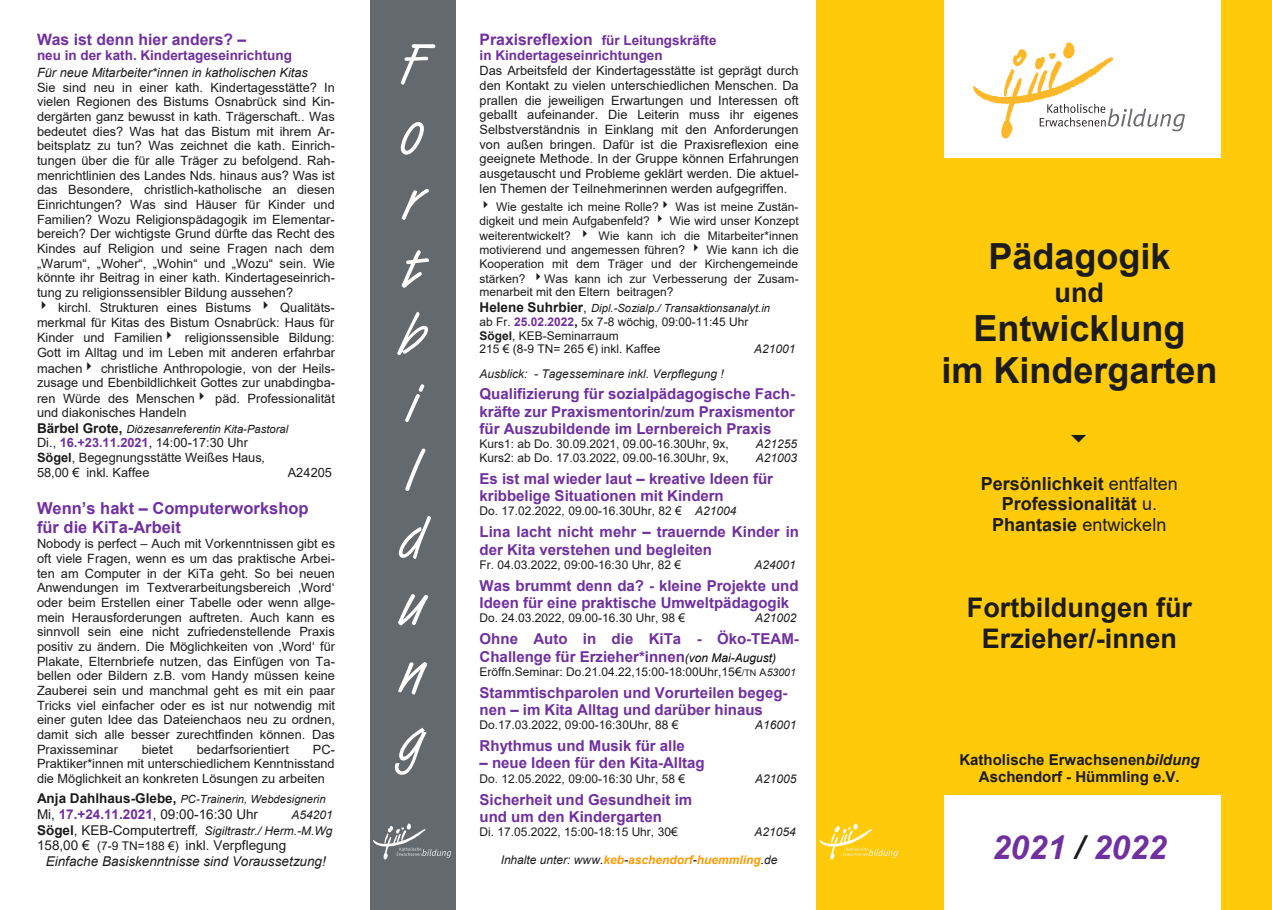
<style>
.page{position:relative;width:1272px;height:910px;background:#fff}
.page>*{position:absolute;margin:0;border:0;box-sizing:border-box;transform-origin:0 0}
.t1{font:60px/67.5px "Van Dijk D Ro 1";color:#fff}
.t2{font:60px "Van Dijk D";color:#fff}
.t3{font:700 36px/41.4px "Arial";color:#1c1c1c;text-align:center}
.t4{font:italic 700 33px "Arial";color:#7030a0}
.t5{font:700 27px/31px "Arial";color:#1c1c1c;text-align:center}
.t6{font:700 18px/20.7px "Arial";color:#1c1c1c;text-align:center}
.t7{font:700 16.5px/18.9px "Arial";color:#7030a0}
.t8{font:700 15.75px "Arial";color:#7030a0}
.t9{font:700 15px/17.2px "Arial";color:#7030a0}
.t10{font:700 15px/17.2px "Arial";color:#1c1c1c;text-align:center}
.t11{font:700 13.5px/15.8px "Arial";color:#7030a0}
.t12{font:italic 13.5px/15.6px "Arial";color:#1c1c1c}
.t13{font:13.5px "Arial";color:#1c1c1c}
.t14{font:12.75px/14.7px "Arial";color:#1c1c1c;text-align:justify}
.t15{font:italic 12.75px "Arial";color:#1c1c1c}
.t16{font:12px/14.2px "Arial";color:#1c1c1c;text-align:justify}
.t17{font:italic 12px/15.5px "Arial";color:#1c1c1c;text-align:right}
.t18{font:italic 700 12px "Arial";color:#ff9a00}
.t19{font:italic 11.25px "Arial";color:#1c1c1c}
.s1{font-weight:700;font-style:normal;font-size:13.5px}
.s2{font-weight:700;color:#7030a0}
.s3{color:#000}
.s4{font-weight:700}
.s5{font-style:italic}
.s6{font-style:normal;font-size:13.5px}
.s7{font-style:normal}
.s8{font-style:normal;font-size:12px}
.s9{font-size:15.75px}
.s10{font-weight:700;color:#000}
.s11{font-weight:400;font-style:italic;font-size:12px;color:#000}
.s12{font-size:9px}
.s13{font-size:10.5px}
.s14{font-style:italic;font-size:10.5px}
.s15{font-weight:400;color:#1c1c1c}
.s16{font-weight:400;color:#000}
.s17{font-weight:400}
.s18{color:#1c1c1c}
</style>
<div class="page">
<div style="left:370px;top:0;width:85px;height:910px;background:#64696d"></div>
<div style="left:816px;top:0;width:455px;height:910px;background:#feca0a"></div>
<div style="left:944px;top:0;width:276px;height:157px;background:#fff"></div>
<svg style="left:973px;top:42px;width:212px;height:96px"></svg>
<div style="left:944px;top:795px;width:276px;height:115px;background:#fff"></div>
<svg style="left:819px;top:823px;width:78px;height:36px"></svg>
<svg style="left:373px;top:823px;width:78px;height:36px"></svg>
<p class="t8" style="left:37px;top:30px;width:211px">Was ist denn hier anders? –</p>
<p class="t11" style="left:37px;top:48px;width:256px">neu in der kath. Kindertageseinrichtung</p>
<p class="t15" style="left:37px;top:64px;width:272px">Für neue Mitarbeiter*innen in katholischen Kitas</p>
<p class="t14" style="left:37px;top:80px;width:299px">Sie sind neu in einer kath. Kindertagesstätte? In vielen Regionen des Bistums Osnabrück sind Kin&shy;dergärten ganz bewusst in kath. Trägerschaft.. Was bedeutet dies? Was hat das Bistum mit ihrem Ar&shy;beitsplatz zu tun? Was zeichnet die kath. Einrich&shy;tungen über die für alle Träger zu befolgend. Rah&shy;menrichtlinien des Landes Nds. hinaus aus? Was ist das Besondere, christlich-katholische an diesen Einrichtungen? Was sind Häuser für Kinder und Familien? Wozu Religionspädagogik im Elementar&shy;bereich? Der wichtigste Grund dürfte das Recht des Kindes auf Religion und seine Fragen nach dem „Warum“, „Woher“, „Wohin“ und „Wozu“ sein. Wie könnte ihr Beitrag in einer kath. Kindertageseinrich&shy;tung zu religionssensibler Bildung aussehen?</p>
<p class="t14" style="left:37px;top:300px;width:299px">✔ kirchl. Strukturen eines Bistums ✔ Qualitäts&shy;merkmal für Kitas des Bistum Osnabrück: Haus für Kinder und Familien✔ religionssensible Bildung:<br>Gott im Alltag und im Leben mit anderen erfahrbar machen✔ christliche Anthropologie, von der Heils&shy;zusage und Ebenbildlichkeit Gottes zur unabdingba&shy;ren Würde des Menschen✔ päd. Professionalität und diakonisches Handeln</p>
<p class="t19" style="left:37px;top:421px;width:253px"><span class="s1">Bärbel Grote,</span> Diözesanreferentin Kita-Pastoral</p>
<p class="t14" style="left:37px;top:436px;width:230px;text-align:left">Di., <span class="s2">16.+23.11.2021</span><span class="s3">,</span> 14:00-17:30 Uhr<br><span class="s4">Sögel</span>, Begegnungsstätte Weißes Haus<span class="s5">,<br></span>58,00 € inkl. Kaffee</p>
<p class="t14" style="left:288px;top:465px;width:46px">A24205</p>
<p class="t7" style="left:37px;top:499px;width:273px">Wenn’s hakt – Computerworkshop für die KiTa-Arbeit</p>
<p class="t14" style="left:37px;top:537px;width:299px">Nobody is perfect – Auch mit Vorkenntnissen gibt es oft viele Fragen, wenn es um das praktische Arbei&shy;ten am Computer in der KiTa geht. So bei neuen Anwendungen im Textverarbeitungsbereich ‚Word‘ oder beim Erstellen einer Tabelle oder wenn allge&shy;mein Herausforderungen auftreten. Auch kann es sinnvoll sein eine nicht zufriedenstellende Praxis positiv zu ändern. Die Möglichkeiten von ‚Word‘ für Plakate, Elternbriefe nutzen, das Einfügen von Ta&shy;bellen oder Bildern z.B. vom Handy müssen keine Zauberei sein und manchmal geht es mit ein paar Tricks viel einfacher oder es ist nur notwendig mit einer guten Idee das Dateienchaos neu zu ordnen, damit sich alle besser zurechtfinden können. Das Praxisseminar</p>
<p class="t14" style="left:37px;top:742px;width:299px;text-indent:276px">PC-Praktiker*innen mit unterschiedlichem Kenntnisstand die Möglichkeit an konkreten Lösungen zu arbeiten</p>
<p class="t19" style="left:37px;top:792px;width:290px"><span class="s1">Anja Dahlhaus-Glebe,</span> PC-Trainerin, Webdesignerin</p>
<p class="t13" style="left:37px;top:807px;width:222px">Mi, <span class="s2">17.+24.11.2021</span>, 09:00-16:30 Uhr</p>
<p class="t14" style="left:142px;top:742px;width:33px">bietet</p>
<p class="t14" style="left:197px;top:742px;width:94px">bedarfsorientiert</p>
<p class="t17" style="left:37px;top:807px;width:297px">A54201<br><span class="s1">Sögel</span><span class="s6">, KEB-Computertreff</span>, Sigiltrastr./ Herm.-M.Wg</p>
<p class="t12" style="left:46px;top:838px;width:281px;text-indent:-9px"><span class="s7">158,00 €</span> <span class="s8">(7-9 TN=188 €)</span> <span class="s7">inkl. Verpflegung<br></span>Einfache Basiskenntnisse sind Voraussetzung!</p>
<h1 class="t1" style="left:399px;top:30px;width:28px">F o r t b i l d u n</h1>
<h1 class="t2" style="left:400px;top:703px;width:26px">g</h1>
<p class="t11" style="left:479px;top:32px;width:238px"><span class="s9">Praxisreflexion</span> für Leitungskräfte in Kindertageseinrichtungen</p>
<p class="t14" style="left:479px;top:63px;width:321px">Das Arbeitsfeld der Kindertagesstätte ist geprägt durch den Kontakt zu vielen unterschiedlichen Menschen. Da prallen die jeweiligen Erwartungen und Interessen oft geballt aufeinander. Die Leiterin muss ihr eigenes Selbstverständnis in Einklang mit den Anforderungen von außen bringen. Dafür ist die Praxisreflexion eine geeignete Methode. In der Gruppe können Erfahrungen ausgetauscht und Probleme geklärt werden. Die aktuel&shy;len Themen der Teilnehmerinnen werden aufgegriffen.</p>
<p class="t16" style="left:479px;top:199px;width:320px">✔ Wie gestalte ich meine Rolle?✔ Was ist meine Zustän&shy;digkeit und mein Aufgabenfeld? ✔ Wie wird unser Konzept weiterentwickelt? ✔ Wie kann ich die Mitarbeiter*innen motivierend und angemessen führen? ✔ Wie kann ich die Kooperation mit dem Träger und der Kirchengemeinde stärken? ✔Was kann ich zur Verbesserung der Zusam&shy;menarbeit mit den Eltern beitragen?</p>
<p class="t19" style="left:479px;top:300px;width:292px"><span class="s1">Helene Suhrbier</span><span class="s6">,</span> Dipl.-Sozialp./ Transaktionsanalyt.in</p>
<p class="t16" style="left:479px;top:315px;width:270px;line-height:13.8px;text-align:left">ab Fr. <span class="s2">25.02.2022</span><span class="s10">,</span> 5x 7-8 wöchig, 09:00-11:45 Uhr<br><span class="s4">Sögel</span>, KEB-Seminarraum<br>215 € (8-9 TN= 265 €) inkl. Kaffee</p>
<p class="t17" style="left:754px;top:342px;width:43px">A21001</p>
<p class="t17" style="left:479px;top:366px;width:245px">Ausblick: - Tagesseminare inkl. Verpflegung !</p>
<p class="t9" style="left:479px;top:386px;width:317px;text-align:justify">Qualifizierung für sozialpädagogische Fach&shy;kräfte zur Praxismentorin/zum Praxismentor für Auszubildende im Lernbereich Praxis</p>
<p class="t16" style="left:479px;top:437px;width:251px">Kurs1: ab Do. 30.09.2021, 09.00-16.30Uhr, 9x,</p>
<p class="t17" style="left:756px;top:436px;width:43px">A21255</p>
<p class="t16" style="left:479px;top:451px;width:251px">Kurs2: ab Do. 17.03.2022, 09.00-16.30Uhr, 9x,</p>
<p class="t17" style="left:756px;top:450px;width:43px">A21003</p>
<p class="t9" style="left:479px;top:470px;width:295px">Es ist mal wieder laut – kreative Ideen für kribbelige Situationen mit Kindern</p>
<p class="t16" style="left:479px;top:504px;width:258px">Do. 17.02.2022, 09.00-16.30Uhr, 82 € <span class="s5">A21004</span></p>
<p class="t9" style="left:479px;top:523px;width:321px">Lina lacht nicht mehr – trauernde Kinder in der Kita verstehen und begleiten</p>
<p class="t16" style="left:479px;top:558px;width:203px">Fr. 04.03.2022, 09:00-16:30 Uhr, 82 €</p>
<p class="t17" style="left:754px;top:557px;width:43px">A24001</p>
<p class="t9" style="left:479px;top:577px;width:320px">Was brummt denn da? - kleine Projekte und<br>Ideen für eine praktische Umweltpädagogik</p>
<p class="t16" style="left:479px;top:611px;width:207px">Do. 24.03.2022, 09.00-16.30 Uhr, 98 €</p>
<p class="t17" style="left:755px;top:611px;width:43px">A21002</p>
<p class="t9" style="left:479px;top:630px;width:321px">Ohne Auto in die KiTa - Öko-TEAM-<br>Challenge für Erzieher*innen<span class="s11">(von Mai-August)</span></p>
<p class="t16" style="left:479px;top:665px;width:318px">Eröffn.Seminar: Do.21.04.22,15:00-18:00Uhr,15€<span class="s12">/TN</span> <span class="s13">A</span><span class="s14">53001</span></p>
<p class="t9" style="left:479px;top:684px;width:309px">Stammtischparolen und Vorurteilen begeg&shy;nen – im Kita Alltag und darüber hinaus</p>
<p class="t16" style="left:479px;top:718px;width:200px">Do.17.03.2022, 09:00-16:30Uhr, 88 €</p>
<p class="t17" style="left:755px;top:718px;width:43px">A16001</p>
<p class="t9" style="left:479px;top:737px;width:207px">Rhythmus und Musik für alle</p>
<p class="t9" style="left:479px;top:755px;width:227px">– neue Ideen für den Kita-Alltag</p>
<p class="t16" style="left:479px;top:772px;width:207px">Do. 12.05.2022, 09:00-16:30 Uhr, 58 €</p>
<p class="t17" style="left:755px;top:771px;width:43px">A21005</p>
<p class="t9" style="left:479px;top:791px;width:214px">Sicherheit und Gesundheit im und um den Kindergarten</p>
<p class="t16" style="left:479px;top:825px;width:200px">Di. 17.05.2022, 15:00-18:15 Uhr, 30€</p>
<p class="t17" style="left:754px;top:825px;width:43px">A21054</p>
<p class="t18" style="left:500px;top:852px;width:278px"><span class="s15">Inhalte unter: www</span><span class="s16">.</span>keb<span class="s16">-</span>aschendorf<span class="s16">-</span>huemmling<span class="s16">.</span><span class="s15">de</span></p>
<h2 class="t3" style="left:988px;top:235px;width:184px">Pädagogik</h2>
<h3 class="t5" style="left:1054px;top:277px;width:51px">und</h3>
<h2 class="t3" style="left:941px;top:308px;width:278px">Entwicklung<br>im Kindergarten</h2>
<h3 class="t6" style="left:980px;top:473px;width:198px">Persönlichkeit <span class="s17">entfalten<br></span>Professionalität <span class="s17">u.<br></span>Phantasie <span class="s17">entwickeln</span></h3>
<h3 class="t5" style="left:966px;top:592px;width:226px">Fortbildungen für<br>Erzieher/-innen</h3>
<p class="t10" style="left:959px;top:751px;width:242px">Katholische Erwachsenen<span class="s5">bildung<br></span>Aschendorf - Hümmling e.V.</p>
<h3 class="t4" style="left:992px;top:826px;width:176px">2021 <span class="s18">/</span> 2022</h3>
</div>
